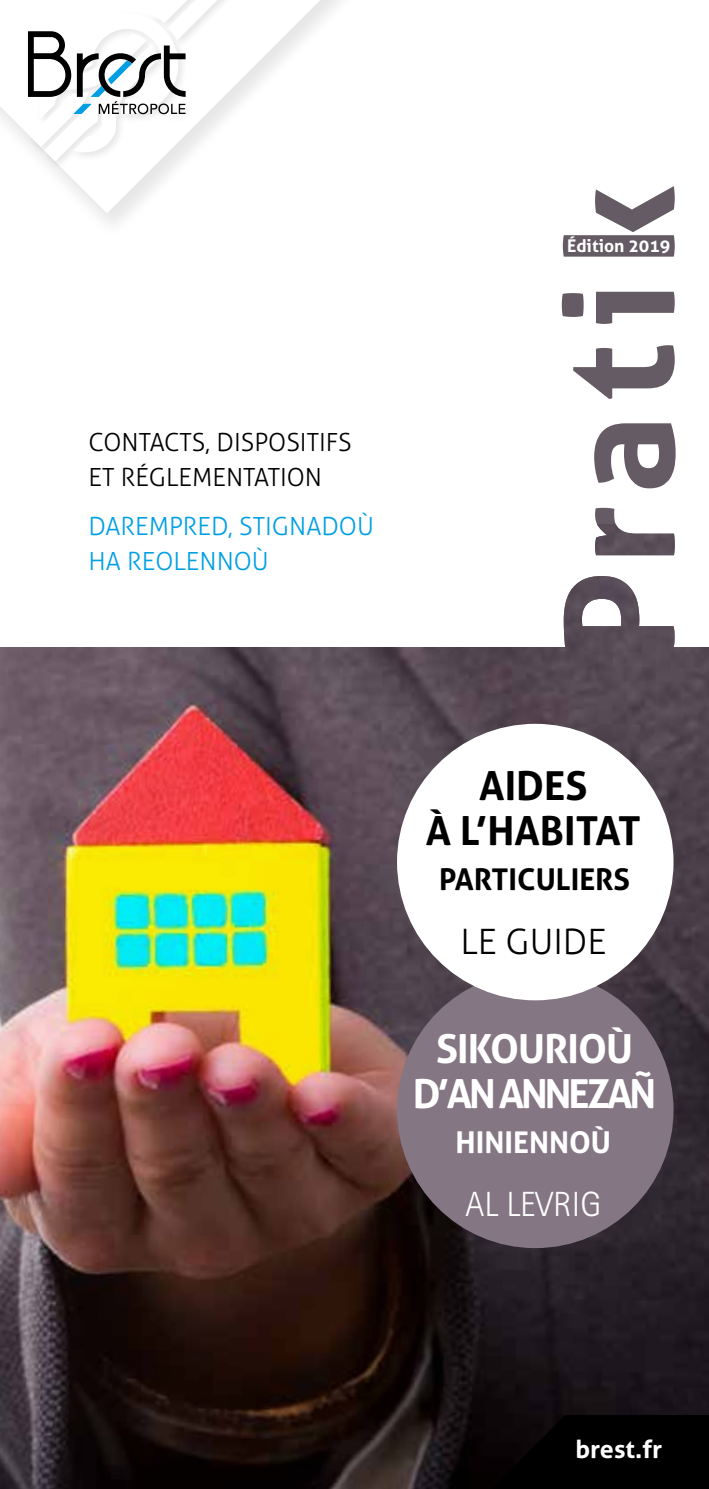
<style>
.page{position:relative;width:709px;height:1489px;background:#fff}
.page>*{position:absolute;margin:0;border:0;box-sizing:border-box;transform-origin:0 0}
.t1{font:700 40px/45px "Aller";letter-spacing:-.055em;color:#fff;text-align:center}
.t2{font:700 40px/45px "Aller";color:#000;text-align:center}
.t3{font:300 35px "Rotis Sans Serif Pro";color:#fff}
.t4{font:300 35px "Aller";color:#000}
.t5{font:700 30px "Aller";color:#000}
.t6{font:700 30px "Aller";color:#fff}
.t7{font:300 25px/35px "Aller";color:#000}
.t8{font:300 25px/35px "Aller";color:#009fe3}
.t9{font:700 25px "Aller";color:#fff}
.t10{font:700 17.5px "Aller";color:#fff}
</style>
<div class="page">
<svg style="left:561px;top:186px;width:115px;height:338px"></svg>
<img style="left:0;top:524px;width:709px;height:964px">
<svg style="left:491px;top:1414px;width:218px;height:74px;background:#020101"></svg>
<div style="left:397px;top:971px;width:276px;height:276px;background:#847683;border-radius:50%"></div>
<div style="left:397px;top:723px;width:276px;height:277px;background:#fff;border-radius:50%"></div>
<svg style="left:0;top:1px;width:320px;height:212px"></svg>
<div style="left:27px;top:0;width:235px;height:170px;background:#000;opacity:.1"></div>
<svg style="left:28px;top:0;width:225px;height:161px"></svg>
<p class="t7" style="left:89px;top:424px;width:264px">CONTACTS, DISPOSITIFS<br>ET RÉGLEMENTATION</p>
<p class="t8" style="left:89px;top:508px;width:287px">DAREMPRED, STIGNADOÙ<br>HA REOLENNOÙ</p>
<p class="t10" style="left:567px;top:235px;width:105px">Édition 2019</p>
<h1 class="t2" style="left:426px;top:763px;width:217px">AIDES<br>À L’HABITAT</h1>
<p class="t5" style="left:439px;top:861px;width:192px">PARTICULIERS</p>
<h2 class="t4" style="left:460px;top:920px;width:147px">LE GUIDE</h2>
<h1 class="t1" style="left:413px;top:1025px;width:245px">SIKOURIOÙ<br>D’AN ANNEZAÑ</h1>
<p class="t6" style="left:455px;top:1123px;width:157px">HINIENNOÙ</p>
<h2 class="t3" style="left:465px;top:1183px;width:137px">AL LEVRIG</h2>
<p class="t9" style="left:575px;top:1433px;width:88px">brest.fr</p>
</div>
